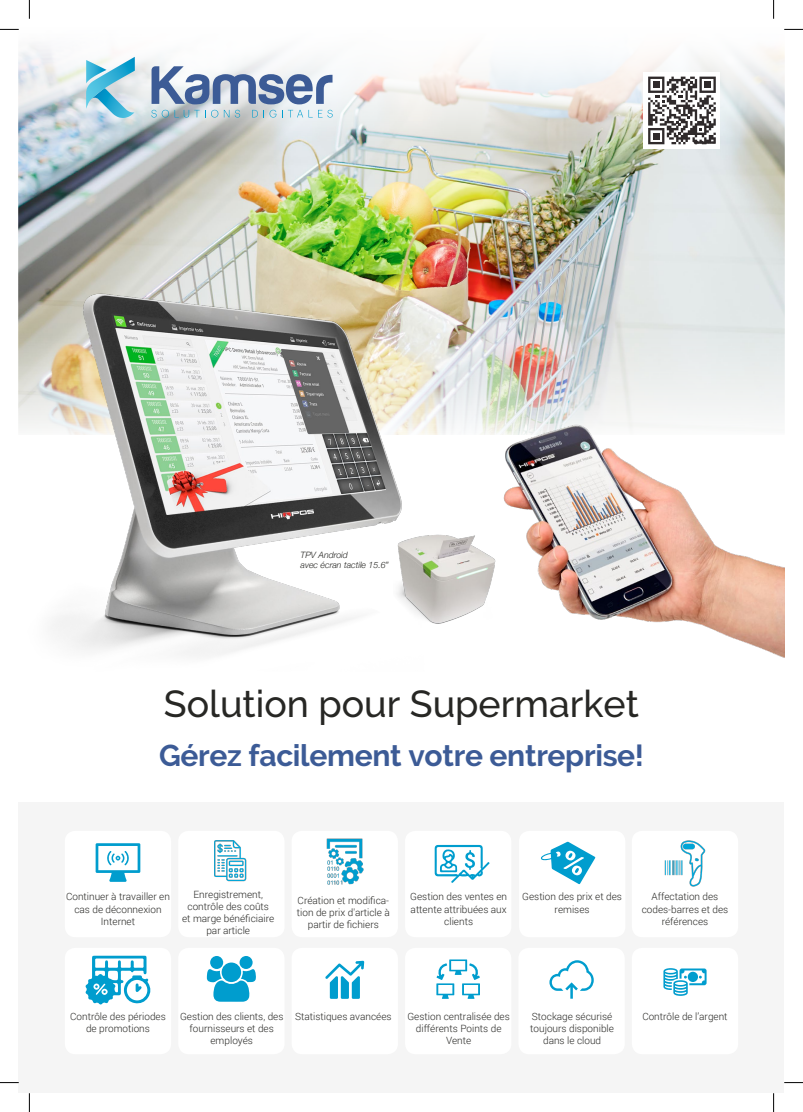
<style>
.page{position:relative;width:803px;height:1112px;background:#fff}
.page>*{position:absolute;margin:0;border:0;box-sizing:border-box;transform-origin:0 0}
.t1{font:500 37.5px "Raleway";color:#272724}
.t2{font:700 30px "Raleway";letter-spacing:-.01em;color:#3c5b96}
.t3{font:300 10px/12px "Roboto";color:#272724;text-align:center}
.t4{font:italic 300 8.75px/10px "Helvetica Neue";color:#272724}
</style>
<div class="page">
<div style="left:19px;top:802px;width:765px;height:290px;background:#f5f5f5"></div>
<img style="left:19px;top:45px;width:765px;height:389px">
<div style="left:643px;top:72px;width:77px;height:77px;background:#fff"></div>
<svg style="left:0;top:29px;width:19px;height:1px"></svg>
<svg style="left:784px;top:29px;width:19px;height:1px"></svg>
<svg style="left:0;top:1082px;width:19px;height:1px"></svg>
<svg style="left:784px;top:1082px;width:19px;height:1px"></svg>
<svg style="left:29px;top:0;width:1px;height:19px"></svg>
<svg style="left:29px;top:1093px;width:1px;height:18px"></svg>
<svg style="left:773px;top:0;width:1px;height:19px"></svg>
<svg style="left:773px;top:1093px;width:1px;height:18px"></svg>
<img style="left:19px;top:268px;width:405px;height:388px">
<img style="left:393px;top:529px;width:98px;height:98px">
<svg style="left:648px;top:77px;width:68px;height:67px"></svg>
<svg style="left:86px;top:57px;width:49px;height:61px;background:#8fcde1"></svg>
<svg style="left:152px;top:66px;width:180px;height:38px"></svg>
<svg style="left:151px;top:110px;width:18px;height:7px"></svg>
<svg style="left:175px;top:110px;width:43px;height:7px"></svg>
<svg style="left:224px;top:110px;width:5px;height:7px"></svg>
<svg style="left:235px;top:110px;width:5px;height:7px"></svg>
<svg style="left:252px;top:110px;width:12px;height:7px"></svg>
<svg style="left:270px;top:110px;width:6px;height:7px"></svg>
<svg style="left:282px;top:110px;width:51px;height:7px"></svg>
<img style="left:491px;top:417px;width:293px;height:241px">
<div style="left:65px;top:947px;width:106px;height:106px;background:#fff;border-radius:11px"></div>
<div style="left:178px;top:947px;width:106px;height:106px;background:#fff;border-radius:11px"></div>
<div style="left:292px;top:947px;width:106px;height:106px;background:#fff;border-radius:11px"></div>
<div style="left:405px;top:947px;width:106px;height:106px;background:#fff;border-radius:11px"></div>
<div style="left:518px;top:947px;width:107px;height:106px;background:#fff;border-radius:11px"></div>
<div style="left:632px;top:947px;width:106px;height:106px;background:#fff;border-radius:11px"></div>
<div style="left:65px;top:830px;width:106px;height:106px;background:#fff;border-radius:11px"></div>
<div style="left:178px;top:830px;width:106px;height:106px;background:#fff;border-radius:11px"></div>
<div style="left:292px;top:830px;width:106px;height:106px;background:#fff;border-radius:11px"></div>
<div style="left:405px;top:830px;width:106px;height:106px;background:#fff;border-radius:11px"></div>
<div style="left:519px;top:830px;width:106px;height:106px;background:#fff;border-radius:11px"></div>
<div style="left:632px;top:830px;width:106px;height:106px;background:#fff;border-radius:11px"></div>
<svg style="left:325px;top:960px;width:39px;height:38px"></svg>
<svg style="left:663px;top:968px;width:43px;height:27px"></svg>
<svg style="left:549px;top:960px;width:45px;height:38px"></svg>
<svg style="left:96px;top:843px;width:44px;height:38px"></svg>
<svg style="left:436px;top:959px;width:44px;height:39px"></svg>
<img style="left:664px;top:840px;width:42px;height:47px">
<svg style="left:541px;top:841px;width:54px;height:43px"></svg>
<svg style="left:435px;top:844px;width:55px;height:39px"></svg>
<svg style="left:85px;top:955px;width:66px;height:49px"></svg>
<img style="left:326px;top:838px;width:38px;height:47px">
<svg style="left:222px;top:962px;width:19px;height:19px"></svg>
<svg style="left:207px;top:968px;width:49px;height:33px"></svg>
<svg style="left:239px;top:955px;width:14px;height:13px"></svg>
<div style="left:210px;top:955px;width:13px;height:13px;background:#009dce;border-radius:50%"></div>
<img style="left:214px;top:840px;width:33px;height:42px">
<p class="t4" style="left:300px;top:549px;width:90px">TPV Android<br>avec écran tactile 15.6”</p>
<h1 class="t1" style="left:164px;top:682px;width:476px">Solution pour Supermarket</h1>
<h2 class="t2" style="left:159px;top:738px;width:487px">Gérez facilement votre entreprise!</h2>
<p class="t3" style="left:66px;top:890px;width:105px">Continuer à travailler en cas de déconnexion<br>Internet</p>
<p class="t3" style="left:182px;top:887px;width:94px">Enregistrement, contrôle des coûts et marge bénéficiaire par article</p>
<p class="t3" style="left:297px;top:894px;width:94px">Création et modifica&shy;tion de prix d'article à partir de fichiers</p>
<p class="t3" style="left:410px;top:890px;width:98px">Gestion des ventes en attente attribuées aux clients</p>
<p class="t3" style="left:522px;top:890px;width:101px">Gestion des prix et des remises</p>
<p class="t3" style="left:642px;top:890px;width:88px">Affectation des codes-barres et des références</p>
<p class="t3" style="left:70px;top:1009px;width:97px">Contrôle des périodes de promotions</p>
<p class="t3" style="left:180px;top:1009px;width:213px">Gestion des clients, des Statistiques avancées</p>
<p class="t3" style="left:190px;top:1021px;width:86px">fournisseurs et des</p>
<p class="t3" style="left:210px;top:1033px;width:44px">employés</p>
<p class="t3" style="left:407px;top:1009px;width:104px">Gestion centralisée des différents Points de<br>Vente</p>
<p class="t3" style="left:532px;top:1009px;width:82px">Stockage sécurisé</p>
<p class="t3" style="left:642px;top:1009px;width:87px">Contrôle de l’argent</p>
<p class="t3" style="left:530px;top:1021px;width:85px">toujours disponible dans le cloud</p>
</div>
